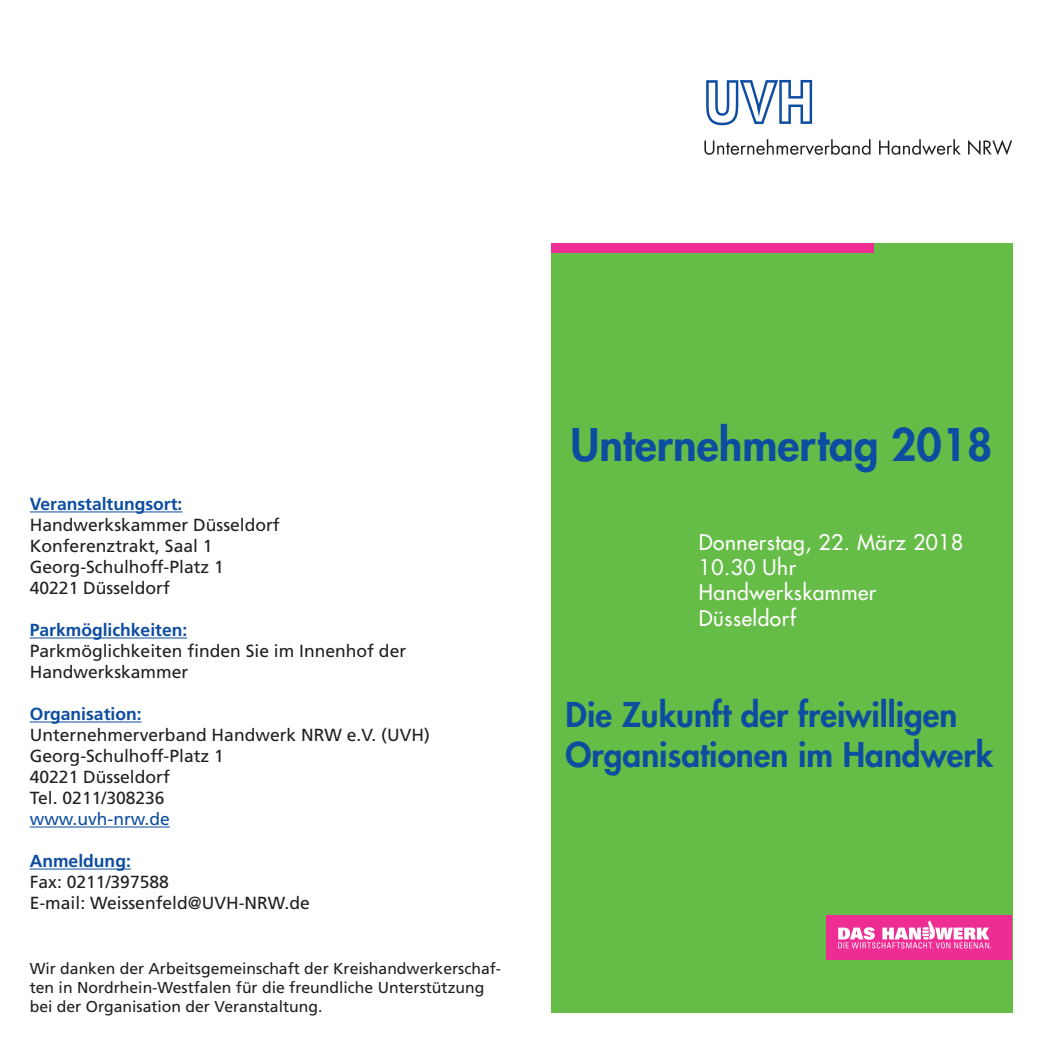
<style>
.page{position:relative;width:1042px;height:1042px;background:#fff}
.page>*{position:absolute;margin:0;border:0;box-sizing:border-box;transform-origin:0 0}
.t1{font:800 43.75px "Futura Std";color:#0d4da1}
.t2{font:800 33.25px/39.9px "Futura Std";color:#0d4da1}
.t3{font:500 21px/25.2px "Futura Std";letter-spacing:.025em;color:#fff}
.t4{font:17.5px/21px "Frutiger";color:#231f20}
.t5{font:700 17.5px "Frutiger";color:#0d4da1}
.t6{font:17.5px "Frutiger";color:#0d4da1}
.t7{font:700 17.5px "Frutiger LT Std";color:#0d4da1}
.t8{font:15.75px/18.9px "Frutiger";color:#231f20}
</style>
<div class="page">
<svg style="left:704px;top:139px;width:308px;height:16px"></svg>
<svg style="left:706px;top:80px;width:106px;height:45px"></svg>
<hr style="left:30px;top:511px;width:152px;height:1px;background:#0d4da1">
<hr style="left:30px;top:637px;width:157px;height:1px;background:#0d4da1">
<hr style="left:30px;top:721px;width:112px;height:1px;background:#0d4da1">
<hr style="left:30px;top:826px;width:140px;height:1px;background:#0d4da1">
<hr style="left:30px;top:868px;width:101px;height:1px;background:#0d4da1">
<div style="left:551px;top:243px;width:461px;height:769px;background:#65bc46"></div>
<div style="left:551px;top:243px;width:322px;height:10px;background:#ed2d94"></div>
<div style="left:826px;top:916px;width:186px;height:44px;background:#ed2d94"></div>
<svg style="left:838px;top:920px;width:153px;height:28px"></svg>
<p class="t5" style="left:30px;top:494px;width:154px">Veranstaltungsort:</p>
<p class="t4" style="left:30px;top:514px;width:251px">Handwerkskammer Düsseldorf<br>Konferenztrakt, Saal 1<br>Georg-Schulhoff-Platz 1<br>40221 Düsseldorf</p>
<p class="t5" style="left:30px;top:620px;width:159px">Parkmöglichkeiten:</p>
<p class="t4" style="left:30px;top:640px;width:378px">Parkmöglichkeiten finden Sie im Innenhof der<br>Handwerkskammer</p>
<p class="t5" style="left:30px;top:704px;width:113px">Organisation:</p>
<p class="t4" style="left:30px;top:724px;width:401px">Unternehmerverband Handwerk NRW e.V. (UVH)<br>Georg-Schulhoff-Platz 1<br>40221 Düsseldorf<br>Tel. 0211/308236</p>
<p class="t6" style="left:30px;top:809px;width:142px">www.uvh-nrw.de</p>
<p class="t7" style="left:30px;top:851px;width:103px">Anmeldung:</p>
<p class="t4" style="left:30px;top:871px;width:281px">Fax: 0211/397588<br>E-mail: Weissenfeld@UVH-NRW.de</p>
<p class="t8" style="left:30px;top:959px;width:473px">Wir danken der Arbeitsgemeinschaft der Kreishandwerkerschaf&shy;ten in Nordrhein-Westfalen für die freundliche Unterstützung bei der Organisation der Veranstaltung.</p>
<h1 class="t1" style="left:570px;top:417px;width:423px">Unternehmertag 2018</h1>
<p class="t3" style="left:699px;top:530px;width:266px">Donnerstag, 22. März 2018<br>10.30 Uhr<br>Handwerkskammer<br>Düsseldorf</p>
<h2 class="t2" style="left:566px;top:695px;width:429px">Die Zukunft der freiwilligen<br>Organisationen im Handwerk</h2>
</div>
